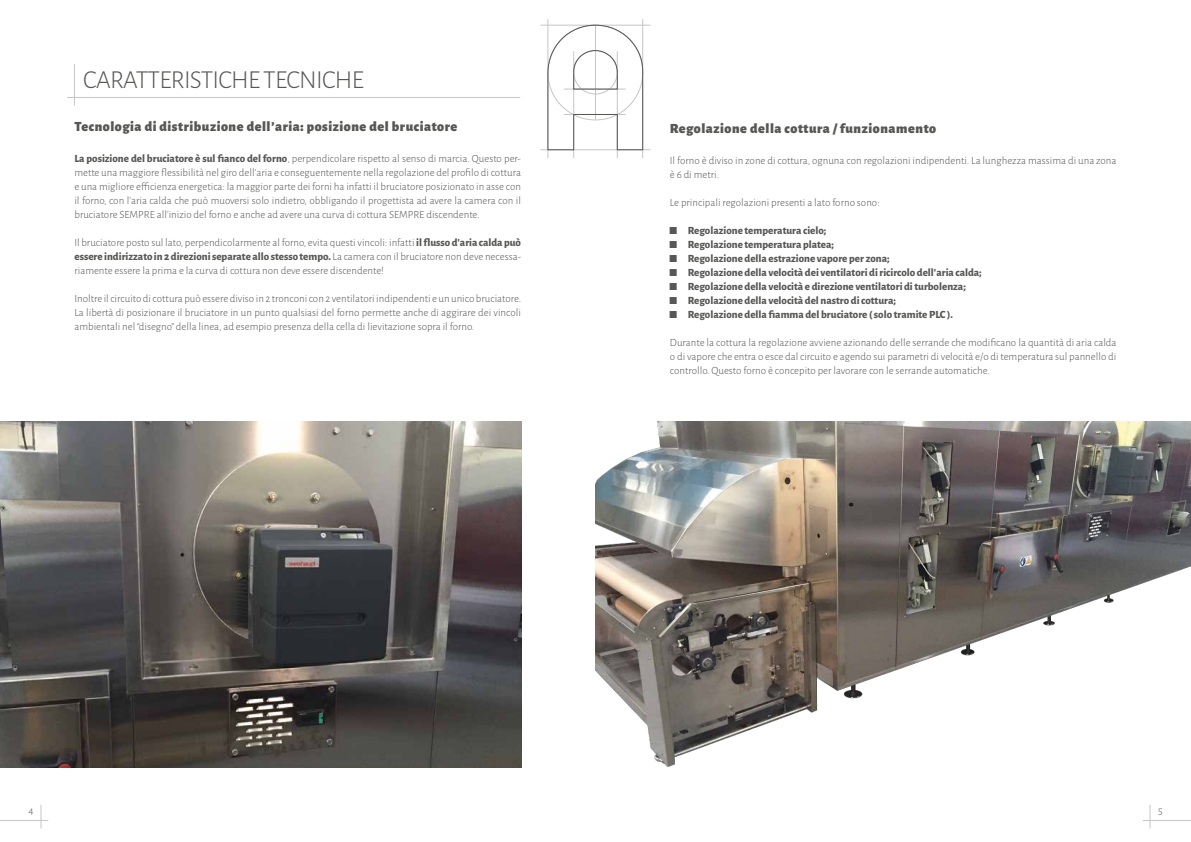
<style>
.page{position:relative;width:1191px;height:842px;background:#fff}
.page>*{position:absolute;margin:0;border:0;box-sizing:border-box;transform-origin:0 0}
.t1{font:300 26px "Alegreya Sans";letter-spacing:-.03em;color:#575756}
.t2{font:900 14px "Alegreya Sans";letter-spacing:.04em;color:#575756}
.t3{font:300 11px/14px "Alegreya Sans";color:#575756;text-align:justify}
.t4{font:800 11px/14px "Alegreya Sans";color:#575756}
.s1{font-weight:800}
</style>
<div class="page">
<hr style="left:540px;top:150px;width:110px;height:1px;background:#c6c6c6">
<hr style="left:573px;top:51px;width:1px;height:107px;background:#c6c6c6">
<hr style="left:617px;top:51px;width:1px;height:107px;background:#c6c6c6">
<hr style="left:642px;top:19px;width:1px;height:139px;background:#c6c6c6">
<hr style="left:548px;top:19px;width:1px;height:139px;background:#c6c6c6">
<hr style="left:540px;top:25px;width:110px;height:1px;background:#c6c6c6">
<svg style="left:547px;top:24px;width:96px;height:126px"></svg>
<svg style="left:1149px;top:805px;width:1px;height:23px"></svg>
<hr style="left:1142px;top:820px;width:49px;height:1px;background:#c6c6c6">
<svg style="left:41px;top:805px;width:1px;height:23px"></svg>
<hr style="left:0;top:820px;width:48px;height:1px;background:#c6c6c6">
<img style="left:595px;top:421px;width:596px;height:346px">
<img style="left:0;top:421px;width:521px;height:346px">
<hr style="left:74px;top:64px;width:1px;height:42px;background:#c6c6c6">
<hr style="left:67px;top:97px;width:453px;height:1px;background:#c6c6c6">
<h1 class="t1" style="left:83px;top:63px;width:282px">CARATTERISTICHE TECNICHE</h1>
<p class="t2" style="left:74px;top:115px;width:384px">Tecnologia di distribuzione dell’aria: posizione del bruciatore</p>
<p class="t3" style="left:74px;top:151px;width:448px"><span class="s1">La posizione del bruciatore è sul fianco del forno</span>, perpendicolare rispetto al senso di marcia. Questo per&shy;mette una maggiore flessibilità nel giro dell’aria e conseguentemente nella regolazione del profilo di cottura e una migliore efficienza energetica: la maggior parte dei forni ha infatti il bruciatore posizionato in asse con il forno, con l’aria calda che può muoversi solo indietro, obbligando il progettista ad avere la camera con il bruciatore SEMPRE all’inizio del forno e anche ad avere una curva di cottura SEMPRE discendente.</p>
<p class="t3" style="left:74px;top:235px;width:448px">Il bruciatore posto sul lato, perpendicolarmente al forno, evita questi vincoli: infatti <span class="s1">il flusso d’aria calda può essere indirizzato in 2 direzioni separate allo stesso tempo.</span> La camera con il bruciatore non deve necessa&shy;riamente essere la prima e la curva di cottura non deve essere discendente!</p>
<p class="t3" style="left:74px;top:291px;width:448px">Inoltre il circuito di cottura può essere diviso in 2 tronconi con 2 ventilatori indipendenti e un unico bruciatore.<br>La libertà di posizionare il bruciatore in un punto qualsiasi del forno permette anche di aggirare dei vincoli ambientali nel “disegno” della linea, ad esempio presenza della cella di lievitazione sopra il forno.</p>
<p class="t2" style="left:670px;top:118px;width:268px">Regolazione della cottura / funzionamento</p>
<p class="t3" style="left:670px;top:153px;width:448px">Il forno è diviso in zone di cottura, ognuna con regolazioni indipendenti. La lunghezza massima di una zona è 6 di metri.</p>
<p class="t3" style="left:670px;top:195px;width:211px">Le principali regolazioni presenti a lato forno sono:</p>
<p class="t4" style="left:688px;top:223px;width:295px">Regolazione temperatura cielo;<br>Regolazione temperatura platea;<br>Regolazione della estrazione vapore per zona;<br>Regolazione della velocità dei ventilatori di ricircolo dell’aria calda; Regolazione della velocità e direzione ventilatori di turbolenza; Regolazione della velocità del nastro di cottura;<br>Regolazione della fiamma del bruciatore ( solo tramite PLC ).</p>
<p class="t3" style="left:670px;top:335px;width:448px">Durante la cottura la regolazione avviene azionando delle serrande che modificano la quantità di aria calda o di vapore che entra o esce dal circuito e agendo sui parametri di velocità e/o di temperatura sul pannello di controllo. Questo forno è concepito per lavorare con le serrande automatiche.</p>
<p class="t3" style="left:28px;top:803px;width:7px">4</p>
<p class="t3" style="left:1158px;top:803px;width:6px">5</p>
</div>
